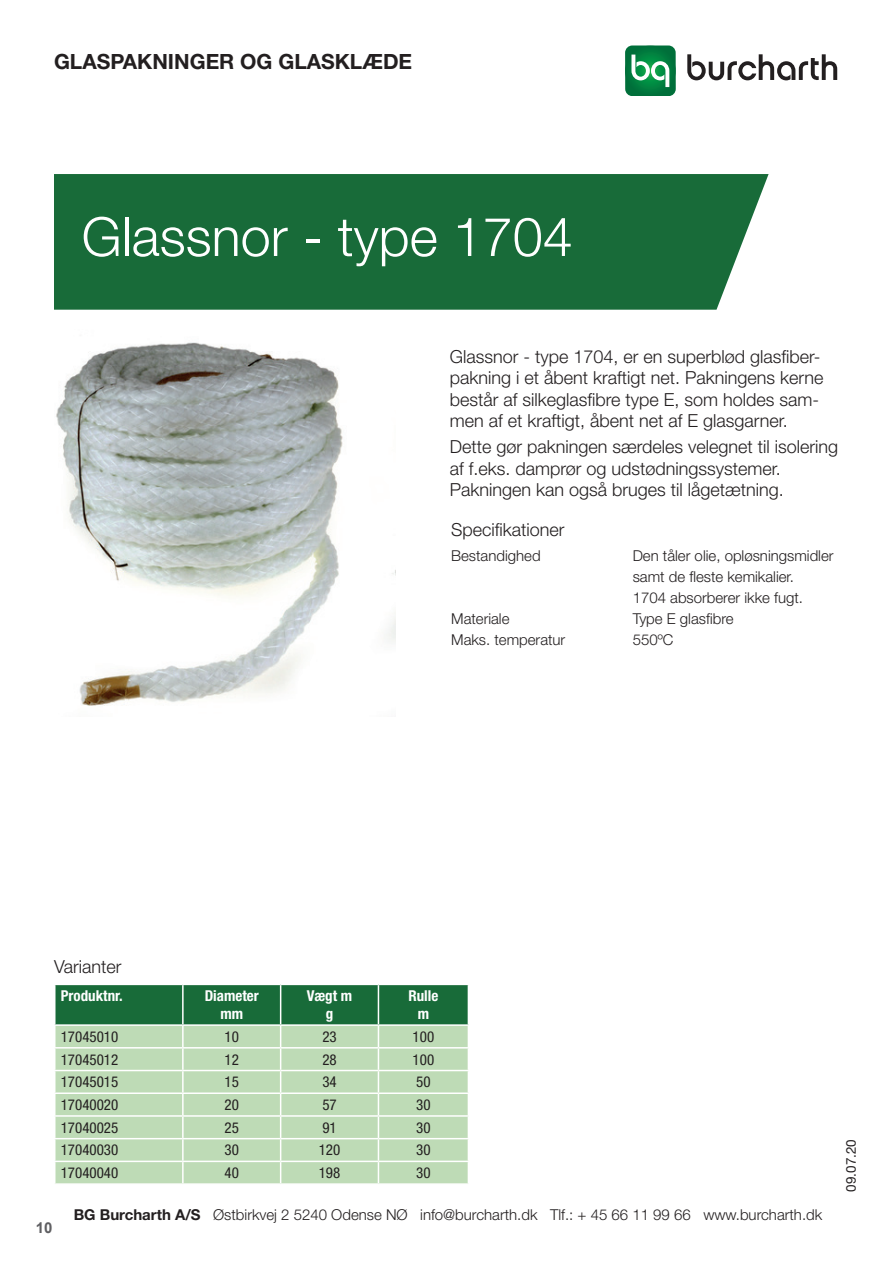
<style>
.page{position:relative;width:893px;height:1263px;background:#fff}
.page>*{position:absolute;margin:0;border:0;box-sizing:border-box;transform-origin:0 0}
.t1{font:300 54px "Helvetica Neue LT Std";color:#fff}
.t2{font:700 21px "Helvetica Neue LT Std";color:#231f20}
.t3{font:300 18px/21.6px "Helvetica Neue LT Std";color:#231f20}
.t4{font:300 15px/21px "Helvetica Neue LT Std";color:#231f20}
.t5{font:condensed 15px "Helvetica Neue LT Std";color:#231f20}
.t6{font:700 condensed 15px/18px "Helvetica Neue LT Std";color:#fff;text-align:center}
.t7{font:700 15px "Arial";color:#5f5f62}
.t8{font:13.5px "Helvetica Neue LT Std";color:#231f20}
.s1{font-weight:700}
</style>
<div class="page">
<svg style="left:625px;top:45px;width:51px;height:51px;background:#349664"></svg>
<svg style="left:687px;top:54px;width:150px;height:26px"></svg>
<div style="left:54px;top:174px;width:715px;height:136px;background:#186b39"></div>
<img style="left:56px;top:342px;width:339px;height:364px">
<svg style="left:55px;top:984px;width:414px;height:199px;background:#a2c7a2"></svg>
<p class="t2" style="left:54px;top:49px;width:360px">GLASPAKNINGER OG GLASKLÆDE</p>
<h1 class="t1" style="left:82px;top:204px;width:493px">Glassnor - type 1704</h1>
<p class="t3" style="left:450px;top:345px;width:375px">Glassnor - type 1704, er en superblød glasfiber&shy;pakning i et åbent kraftigt net. Pakningens kerne består af silkeglasfibre type E, som holdes sam&shy;men af et kraftigt, åbent net af E glasgarner.</p>
<p class="t3" style="left:450px;top:436px;width:390px">Dette gør pakningen særdeles velegnet til isolering af f.eks. damprør og udstødningssystemer.<br>Pakningen kan også bruges til lågetætning.</p>
<p class="t3" style="left:451px;top:518px;width:115px">Specifikationer</p>
<p class="t4" style="left:451px;top:545px;width:91px">Bestandighed</p>
<p class="t4" style="left:633px;top:545px;width:202px">Den tåler olie, opløsningsmidler samt de fleste kemikalier.<br>1704 absorberer ikke fugt.</p>
<p class="t4" style="left:451px;top:608px;width:60px">Materiale</p>
<p class="t4" style="left:633px;top:608px;width:102px">Type E glasfibre</p>
<p class="t4" style="left:451px;top:629px;width:116px">Maks. temperatur</p>
<p class="t4" style="left:633px;top:629px;width:42px">550ºC</p>
<p class="t3" style="left:54px;top:956px;width:69px">Varianter</p>
<p class="t6" style="left:61px;top:986px;width:63px">Produktnr.</p>
<p class="t6" style="left:205px;top:986px;width:56px">Diameter mm</p>
<p class="t6" style="left:307px;top:986px;width:47px">Vægt m g</p>
<p class="t6" style="left:408px;top:986px;width:31px">Rulle m</p>
<p class="t5" style="left:61px;top:1028px;width:59px">17045010</p>
<p class="t5" style="left:225px;top:1028px;width:16px">10</p>
<p class="t5" style="left:322px;top:1028px;width:16px">23</p>
<p class="t5" style="left:413px;top:1028px;width:23px">100</p>
<p class="t5" style="left:61px;top:1050px;width:59px">17045012</p>
<p class="t5" style="left:225px;top:1050px;width:16px">12</p>
<p class="t5" style="left:322px;top:1050px;width:16px">28</p>
<p class="t5" style="left:413px;top:1050px;width:23px">100</p>
<p class="t5" style="left:61px;top:1073px;width:59px">17045015</p>
<p class="t5" style="left:225px;top:1073px;width:16px">15</p>
<p class="t5" style="left:322px;top:1073px;width:16px">34</p>
<p class="t5" style="left:416px;top:1073px;width:16px">50</p>
<p class="t5" style="left:61px;top:1096px;width:59px">17040020</p>
<p class="t5" style="left:225px;top:1096px;width:16px">20</p>
<p class="t5" style="left:322px;top:1096px;width:16px">57</p>
<p class="t5" style="left:416px;top:1096px;width:16px">30</p>
<p class="t5" style="left:61px;top:1119px;width:59px">17040025</p>
<p class="t5" style="left:225px;top:1119px;width:16px">25</p>
<p class="t5" style="left:322px;top:1119px;width:16px">91</p>
<p class="t5" style="left:416px;top:1119px;width:16px">30</p>
<p class="t5" style="left:61px;top:1141px;width:59px">17040030</p>
<p class="t5" style="left:225px;top:1141px;width:16px">30</p>
<p class="t5" style="left:319px;top:1141px;width:23px">120</p>
<p class="t5" style="left:416px;top:1141px;width:16px">30</p>
<p class="t5" style="left:61px;top:1164px;width:59px">17040040</p>
<p class="t5" style="left:225px;top:1164px;width:16px">40</p>
<p class="t5" style="left:319px;top:1164px;width:23px">198</p>
<p class="t5" style="left:416px;top:1164px;width:16px">30</p>
<p class="t7" style="left:36px;top:1217px;width:18px">10</p>
<p class="t4" style="left:74px;top:1203px;width:750px"><span class="s1">BG Burcharth A/S</span> Østbirkvej 2 5240 Odense NØ info@burcharth.dk Tlf.: + 45 66 11 99 66 www.burcharth.dk</p>
<p class="t8" style="left:843px;top:1192px;width:54px;rotate:-90deg">09.07.20</p>
</div>
